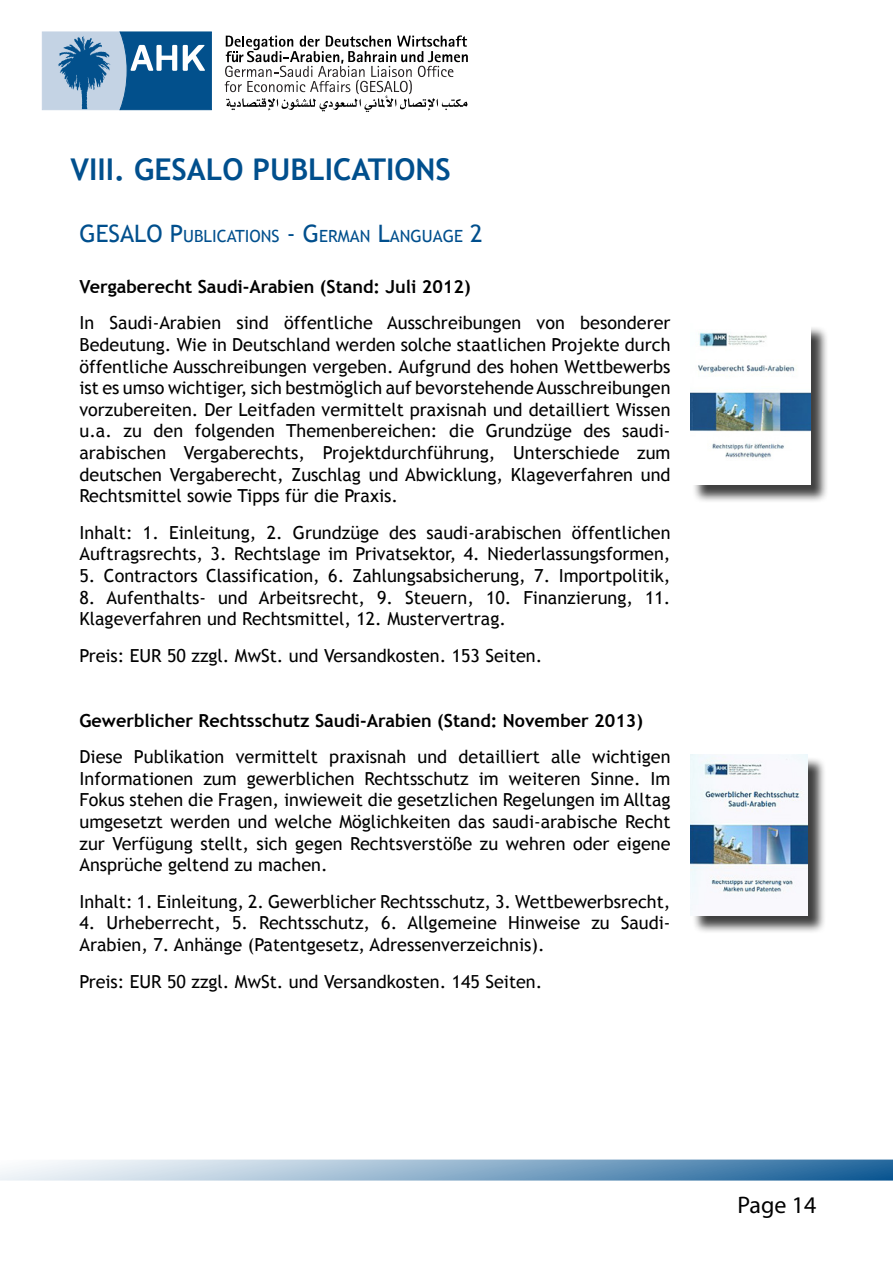
<style>
.page{position:relative;width:893px;height:1263px;background:#fff}
.page>*{position:absolute;margin:0;border:0;box-sizing:border-box;transform-origin:0 0}
.t1{font:700 30px "Trebuchet MS";color:#004f8d}
.t2{font:24px "Myriad Pro";color:#000}
.t3{font:24px "Trebuchet MS";color:#004f8d}
.t4{font:18px/21.6px "Trebuchet MS";color:#000}
.t5{font:700 18px "Trebuchet MS";color:#000}
.t6{font:16.8px "Trebuchet MS";color:#004f8d}
.s1{font-size:24px}
</style>
<div class="page">
<svg style="left:0;top:1159px;width:893px;height:21px;background:#92b3ce"></svg>
<svg style="left:42px;top:32px;width:170px;height:78px;background:#588ab3"></svg>
<svg style="left:225px;top:35px;width:243px;height:77px"></svg>
<div style="left:692px;top:325px;width:137px;height:179px;background:#000;opacity:.75"></div>
<img style="left:690px;top:325px;width:120px;height:160px">
<div style="left:692px;top:757px;width:135px;height:177px;background:#000;opacity:.75"></div>
<img style="left:690px;top:755px;width:118px;height:160px">
<h1 class="t1" style="left:70px;top:150px;width:102px">VIiI. GESALO</h1>
<h1 class="t1" style="left:252px;top:150px;width:200px">Publications</h1>
<h2 class="t3" style="left:80px;top:220px;width:15px">GESALO</h2>
<p class="t6" style="left:170px;top:226px;width:315px"><span class="s1">P</span>UBLICATIONS <span class="s1">- G</span> ERMAN <span class="s1">L</span>ANGUAGE <span class="s1">2</span></p>
<p class="t5" style="left:80px;top:275px;width:393px">Vergaberecht Saudi-Arabien (Stand: Juli 2012)</p>
<p class="t4" style="left:80px;top:312px;width:592px;text-align:justify">In Saudi-Arabien sind öffentliche Ausschreibungen von besonderer Bedeutung. Wie in Deutschland werden solche staatlichen Projekte durch öffentliche Ausschreibungen vergeben. Aufgrund des hohen Wettbewerbs ist es umso wichtiger, sich bestmöglich auf bevorstehende Ausschreibungen vorzubereiten. Der Leitfaden vermittelt praxisnah und detailliert Wissen u.a. zu den folgenden Themenbereichen: die Grundzüge des saudi&shy;arabischen Vergaberechts, Projektdurchführung, Unterschiede zum deutschen Vergaberecht, Zuschlag und Abwicklung, Klageverfahren und Rechtsmittel sowie Tipps für die Praxis.</p>
<p class="t4" style="left:80px;top:522px;width:592px">Inhalt: 1. Einleitung, 2. Grundzüge des saudi-arabischen öffentlichen<br>Auftragsrechts, 3. Rechtslage im Privatsektor, 4. Niederlassungsformen,</p>
<p class="t4" style="left:80px;top:565px;width:592px">5. Contractors Classification, 6. Zahlungsabsicherung, 7. Importpolitik,</p>
<p class="t4" style="left:80px;top:587px;width:592px">8. Aufenthalts- und Arbeitsrecht, 9. Steuern, 10. Finanzierung, 11.<br>Klageverfahren und Rechtsmittel, 12. Mustervertrag.</p>
<p class="t4" style="left:80px;top:645px;width:464px">Preis: EUR 50 zzgl. MwSt. und Versandkosten. 153 Seiten.</p>
<p class="t5" style="left:80px;top:709px;width:565px">Gewerblicher Rechtsschutz Saudi-Arabien (Stand: November 2013)</p>
<p class="t4" style="left:80px;top:746px;width:592px;text-align:justify">Diese Publikation vermittelt praxisnah und detailliert alle wichtigen Informationen zum gewerblichen Rechtsschutz im weiteren Sinne. Im Fokus stehen die Fragen, inwieweit die gesetzlichen Regelungen im Alltag umgesetzt werden und welche Möglichkeiten das saudi-arabische Recht zur Verfügung stellt, sich gegen Rechtsverstöße zu wehren oder eigene Ansprüche geltend zu machen.</p>
<p class="t4" style="left:80px;top:891px;width:592px">Inhalt: 1. Einleitung, 2. Gewerblicher Rechtsschutz, 3. Wettbewerbsrecht,</p>
<p class="t4" style="left:80px;top:912px;width:592px">4. Urheberrecht, 5. Rechtsschutz, 6. Allgemeine Hinweise zu Saudi-<br>Arabien, 7. Anhänge (Patentgesetz, Adressenverzeichnis).</p>
<p class="t4" style="left:80px;top:971px;width:464px">Preis: EUR 50 zzgl. MwSt. und Versandkosten. 145 Seiten.</p>
<h2 class="t2" style="left:737px;top:1190px;width:80px">Page 14</h2>
</div>
